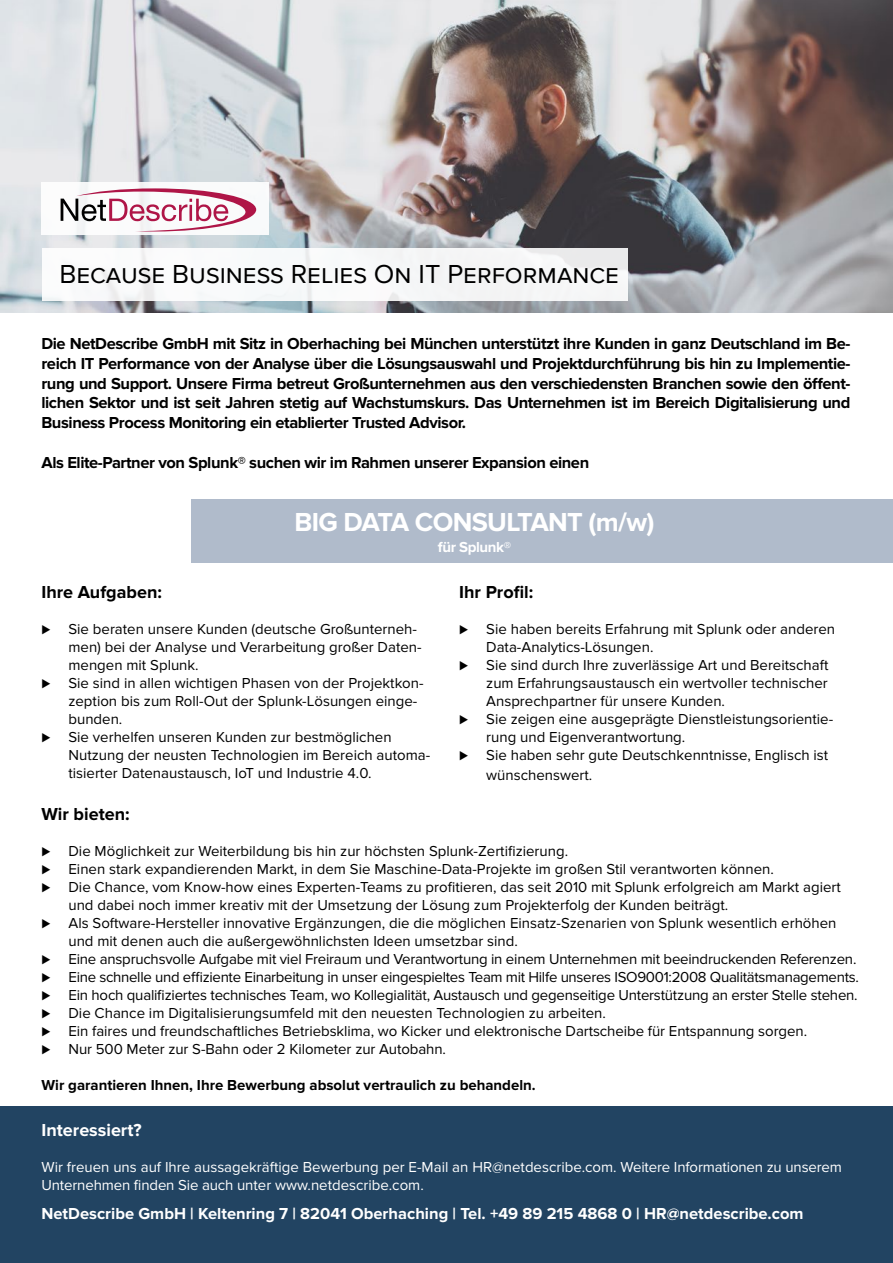
<style>
.page{position:relative;width:893px;height:1263px;background:#fff}
.page>*{position:absolute;margin:0;border:0;box-sizing:border-box;transform-origin:0 0}
.t1{font:27px "Proxima Nova";color:#000}
.t2{font:700 27px "Proxima Nova";letter-spacing:-.025em;color:#fff}
.t3{font:700 18px "Proxima Nova";color:#000}
.t4{font:700 18px "Proxima Nova";color:#fff}
.t5{font:700 16.5px/19.8px "Proxima Nova";letter-spacing:-.025em;color:#000;text-align:justify}
.t6{font:700 16.5px "Proxima Nova";color:#fff}
.t7{font:15px "Proxima Nova";color:#000}
.t8{font:15px/18px "Proxima Nova";color:#fff}
.t9{font:15px "Proxima Nova";letter-spacing:-.02em;color:#000}
.t10{font:700 15px "Proxima Nova";color:#000}
.t11{font:700 15px "Proxima Nova";letter-spacing:-.025em;color:#fff}
</style>
<div class="page">
<img style="left:0;top:0;width:893px;height:313px">
<div style="left:191px;top:499px;width:702px;height:63px;background:#b0bbcb"></div>
<div style="left:0;top:1107px;width:893px;height:156px;background:#224462"></div>
<div style="left:43px;top:249px;width:585px;height:52px;background:#f7f9fa"></div>
<div style="left:41px;top:183px;width:228px;height:52px;background:#fff"></div>
<svg style="left:61px;top:188px;width:195px;height:43px"></svg>
<h1 class="t1" style="left:60px;top:258px;width:561px">Because Business Relies On IT Performance</h1>
<p class="t5" style="left:41px;top:334px;width:810px">Die NetDescribe GmbH mit Sitz in Oberhaching bei München unterstützt ihre Kunden in ganz Deutschland im Be&shy;reich IT Performance von der Analyse über die Lösungsauswahl und Projektdurchführung bis hin zu Implementie&shy;rung und Support. Unsere Firma betreut Großunternehmen aus den verschiedensten Branchen sowie den öffent&shy;lichen Sektor und ist seit Jahren stetig auf Wachstumskurs. Das Unternehmen ist im Bereich Digitalisierung und Business Process Monitoring ein etablierter Trusted Advisor.</p>
<p class="t5" style="left:41px;top:453px;width:549px">Als Elite-Partner von Splunk® suchen wir im Rahmen unserer Expansion einen</p>
<h1 class="t2" style="left:295px;top:506px;width:361px">BIG DATA CONSULTANT (m/w)</h1>
<p class="t11" style="left:438px;top:538px;width:75px">für Splunk®</p>
<p class="t3" style="left:41px;top:582px;width:122px">Ihre Aufgaben:</p>
<p class="t7" style="left:41px;top:621px;width:377px">⊲ Sie beraten unsere Kunden (deutsche Großunterneh-</p>
<p class="t7" style="left:68px;top:639px;width:355px">men) bei der Analyse und Verarbeitung großer Daten-</p>
<p class="t7" style="left:68px;top:657px;width:132px">mengen mit Splunk.</p>
<p class="t7" style="left:41px;top:675px;width:384px">⊲ Sie sind in allen wichtigen Phasen von der Projektkon-</p>
<p class="t7" style="left:68px;top:693px;width:350px">zeption bis zum Roll-Out der Splunk-Lösungen einge-</p>
<p class="t7" style="left:68px;top:711px;width:55px">bunden.</p>
<p class="t7" style="left:41px;top:729px;width:352px">⊲ Sie verhelfen unseren Kunden zur bestmöglichen</p>
<p class="t7" style="left:68px;top:747px;width:363px">Nutzung der neusten Technologien im Bereich automa-</p>
<p class="t7" style="left:68px;top:765px;width:305px">tisierter Datenaustausch, IoT und Industrie 4.0.</p>
<p class="t3" style="left:459px;top:582px;width:76px">Ihr Profil:</p>
<p class="t7" style="left:459px;top:621px;width:377px">⊲ Sie haben bereits Erfahrung mit Splunk oder anderen</p>
<p class="t7" style="left:486px;top:639px;width:169px">Data-Analytics-Lösungen.</p>
<p class="t7" style="left:459px;top:657px;width:371px">⊲ Sie sind durch Ihre zuverlässige Art und Bereitschaft</p>
<p class="t7" style="left:486px;top:675px;width:343px">zum Erfahrungsaustausch ein wertvoller technischer</p>
<p class="t7" style="left:486px;top:693px;width:240px">Ansprechpartner für unsere Kunden.</p>
<p class="t7" style="left:459px;top:711px;width:375px">⊲ Sie zeigen eine ausgeprägte Dienstleistungsorientie-</p>
<p class="t7" style="left:486px;top:729px;width:201px">rung und Eigenverantwortung.</p>
<p class="t7" style="left:459px;top:747px;width:371px">⊲ Sie haben sehr gute Deutschkenntnisse, Englisch ist</p>
<p class="t7" style="left:486px;top:766px;width:108px">wünschenswert.</p>
<p class="t3" style="left:41px;top:803px;width:90px">Wir bieten:</p>
<p class="t7" style="left:41px;top:842px;width:528px">⊲ Die Möglichkeit zur Weiterbildung bis hin zur höchsten Splunk-Zertifizierung.</p>
<p class="t7" style="left:41px;top:860px;width:734px">⊲ Einen stark expandierenden Markt, in dem Sie Maschine-Data-Projekte im großen Stil verantworten können.</p>
<p class="t7" style="left:41px;top:878px;width:801px">⊲ Die Chance, vom Know-how eines Experten-Teams zu profitieren, das seit 2010 mit Splunk erfolgreich am Markt agiert</p>
<p class="t7" style="left:68px;top:896px;width:661px">und dabei noch immer kreativ mit der Umsetzung der Lösung zum Projekterfolg der Kunden beiträgt.</p>
<p class="t7" style="left:41px;top:914px;width:797px">⊲ Als Software-Hersteller innovative Ergänzungen, die die möglichen Einsatz-Szenarien von Splunk wesentlich erhöhen</p>
<p class="t7" style="left:68px;top:932px;width:451px">und mit denen auch die außergewöhnlichsten Ideen umsetzbar sind.</p>
<p class="t7" style="left:41px;top:950px;width:816px">⊲ Eine anspruchsvolle Aufgabe mit viel Freiraum und Verantwortung in einem Unternehmen mit beeindruckenden Referenzen.</p>
<p class="t9" style="left:41px;top:968px;width:819px">⊲ Eine schnelle und effiziente Einarbeitung in unser eingespieltes Team mit Hilfe unseres ISO9001:2008 Qualitätsmanagements.</p>
<p class="t7" style="left:41px;top:986px;width:818px">⊲ Ein hoch qualifiziertes technisches Team, wo Kollegialität, Austausch und gegenseitige Unterstützung an erster Stelle stehen.</p>
<p class="t7" style="left:41px;top:1004px;width:566px">⊲ Die Chance im Digitalisierungsumfeld mit den neuesten Technologien zu arbeiten.</p>
<p class="t7" style="left:41px;top:1022px;width:767px">⊲ Ein faires und freundschaftliches Betriebsklima, wo Kicker und elektronische Dartscheibe für Entspannung sorgen.</p>
<p class="t7" style="left:41px;top:1040px;width:406px">⊲ Nur 500 Meter zur S-Bahn oder 2 Kilometer zur Autobahn.</p>
<p class="t10" style="left:41px;top:1076px;width:496px">Wir garantieren Ihnen, Ihre Bewerbung absolut vertraulich zu behandeln.</p>
<p class="t4" style="left:41px;top:1119px;width:102px">Interessiert?</p>
<p class="t8" style="left:41px;top:1158px;width:802px">Wir freuen uns auf Ihre aussagekräftige Bewerbung per E-Mail an HR@netdescribe.com. Weitere Informationen zu unserem<br>Unternehmen finden Sie auch unter www.netdescribe.com.</p>
<p class="t6" style="left:41px;top:1203px;width:764px">NetDescribe GmbH | Keltenring 7 | 82041 Oberhaching | Tel. +49 89 215 4868 0 | HR@netdescribe.com</p>
</div>
